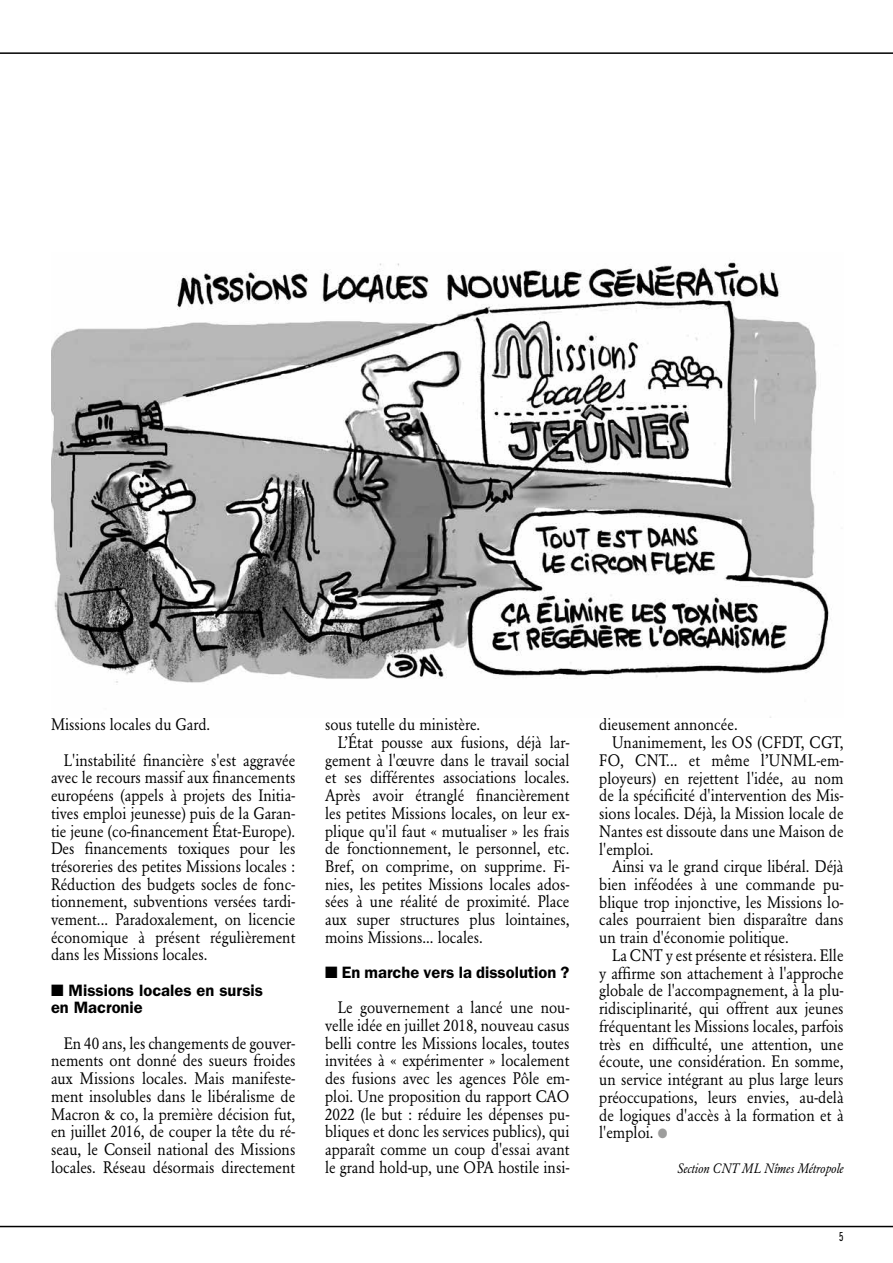
<style>
.page{position:relative;width:893px;height:1263px;background:#fff}
.page>*{position:absolute;margin:0;border:0;box-sizing:border-box;transform-origin:0 0}
.t1{font:16.5px/17.7px "Garamond BE";color:#000;text-align:justify;scale:.91 1}
.t2{font:600 16.5px/17.7px "ITC Franklin Gothic Std";color:#000}
.t3{font:italic 13.5px "Garamond BE";color:#000;scale:.91 1}
.t4{font:13.5px "ITC Franklin Gothic Std Bk X Cp";color:#000}
.s1{color:#9d9d9c}
</style>
<div class="page">
<hr style="left:0;top:52px;width:893px;height:2px;background:#000">
<hr style="left:0;top:1226px;width:893px;height:1px;background:#000">
<img style="left:51px;top:262px;width:781px;height:456px">
<p class="t1" style="left:64px;top:707px;width:256px;line-height:35.4px;text-indent:-13px">Missions locales du Gard.<br>L'instabilité financière s'est aggravée</p>
<p class="t1" style="left:51px;top:769px;width:270px">avec le recours massif aux financements européens (appels à projets des Initia&shy;tives emploi jeunesse) puis de la Garan&shy;tie jeune (co-financement État-Europe).<br>Des financements toxiques pour les trésoreries des petites Missions locales :<br>Réduction des budgets socles de fonc&shy;tionnement, subventions versées tardi&shy;vement... Paradoxalement, on licencie économique à présent régulièrement dans les Missions locales.</p>
<p class="t2" style="left:51px;top:981px;width:214px">■ Missions locales en sursis en Macronie</p>
<p class="t1" style="left:51px;top:1034px;width:270px;text-indent:13px">En 40 ans, les changements de gouver&shy;nements ont donné des sueurs froides aux Missions locales. Mais manifeste&shy;ment insolubles dans le libéralisme de Macron &amp; co, la première décision fut, en juillet 2016, de couper la tête du ré&shy;seau, le Conseil national des Missions locales. Réseau désormais directement</p>
<p class="t1" style="left:325px;top:716px;width:172px">sous tutelle du ministère.</p>
<p class="t1" style="left:338px;top:734px;width:256px">L’État pousse aux fusions, déjà lar-</p>
<p class="t1" style="left:325px;top:751px;width:270px">gement à l'œuvre dans le travail social</p>
<p class="t1" style="left:325px;top:769px;width:270px">et ses différentes associations locales.</p>
<p class="t1" style="left:325px;top:787px;width:270px">Après avoir étranglé financièrement</p>
<p class="t1" style="left:325px;top:804px;width:270px">les petites Missions locales, on leur ex-</p>
<p class="t1" style="left:325px;top:822px;width:270px">plique qu'il faut « mutualiser » les frais</p>
<p class="t1" style="left:325px;top:840px;width:270px">de fonctionnement, le personnel, etc.</p>
<p class="t1" style="left:325px;top:857px;width:270px">Bref, on comprime, on supprime. Fi-</p>
<p class="t1" style="left:325px;top:875px;width:270px">nies, les petites Missions locales ados-</p>
<p class="t1" style="left:325px;top:893px;width:270px">sées à une réalité de proximité. Place</p>
<p class="t1" style="left:325px;top:910px;width:270px">aux super structures plus lointaines,</p>
<p class="t1" style="left:325px;top:928px;width:175px">moins Missions... locales.</p>
<p class="t2" style="left:325px;top:963px;width:246px">■ En marche vers la dissolution ?</p>
<p class="t1" style="left:325px;top:999px;width:270px;text-indent:13px">Le gouvernement a lancé une nou&shy;velle idée en juillet 2018, nouveau casus belli contre les Missions locales, toutes invitées à « expérimenter » localement des fusions avec les agences Pôle em&shy;ploi. Une proposition du rapport CAO 2022 (le but : réduire les dépenses pu&shy;bliques et donc les services publics), qui apparaît comme un coup d'essai avant le grand hold-up, une OPA hostile insi-</p>
<p class="t1" style="left:599px;top:716px;width:154px">dieusement annoncée.</p>
<p class="t1" style="left:612px;top:734px;width:256px">Unanimement, les OS (CFDT, CGT,</p>
<p class="t1" style="left:599px;top:751px;width:270px">FO, CNT... et même l’UNML-em-</p>
<p class="t1" style="left:599px;top:769px;width:270px">ployeurs) en rejettent l'idée, au nom</p>
<p class="t1" style="left:599px;top:787px;width:270px">de la spécificité d'intervention des Mis-</p>
<p class="t1" style="left:599px;top:804px;width:270px">sions locales. Déjà, la Mission locale de</p>
<p class="t1" style="left:599px;top:822px;width:270px">Nantes est dissoute dans une Maison de</p>
<p class="t1" style="left:599px;top:840px;width:61px">l'emploi.</p>
<p class="t1" style="left:612px;top:858px;width:256px">Ainsi va le grand cirque libéral. Déjà</p>
<p class="t1" style="left:599px;top:875px;width:270px">bien inféodées à une commande pu-</p>
<p class="t1" style="left:599px;top:893px;width:270px">blique trop injonctive, les Missions lo-</p>
<p class="t1" style="left:599px;top:911px;width:270px">cales pourraient bien disparaître dans</p>
<p class="t1" style="left:599px;top:929px;width:210px">un train d'économie politique.</p>
<p class="t1" style="left:612px;top:946px;width:256px">La CNT y est présente et résistera. Elle</p>
<p class="t1" style="left:599px;top:964px;width:270px">y affirme son attachement à l'approche</p>
<p class="t1" style="left:599px;top:982px;width:270px">globale de l'accompagnement, à la plu-</p>
<p class="t1" style="left:599px;top:1000px;width:270px">ridisciplinarité, qui offrent aux jeunes</p>
<p class="t1" style="left:599px;top:1017px;width:270px">fréquentant les Missions locales, parfois</p>
<p class="t1" style="left:599px;top:1035px;width:270px">très en difficulté, une attention, une</p>
<p class="t1" style="left:599px;top:1053px;width:270px">écoute, une considération. En somme,</p>
<p class="t1" style="left:599px;top:1070px;width:270px">un service intégrant au plus large leurs</p>
<p class="t1" style="left:599px;top:1088px;width:270px">préoccupations, leurs envies, au-delà</p>
<p class="t1" style="left:599px;top:1106px;width:270px">de logiques d'accès à la formation et à</p>
<p class="t1" style="left:599px;top:1124px;width:76px">l'emploi. <span class="s1">●</span></p>
<p class="t3" style="left:677px;top:1160px;width:184px">Section CNT ML Nîmes Métropole</p>
<p class="t4" style="left:839px;top:1229px;width:6px">5</p>
</div>
